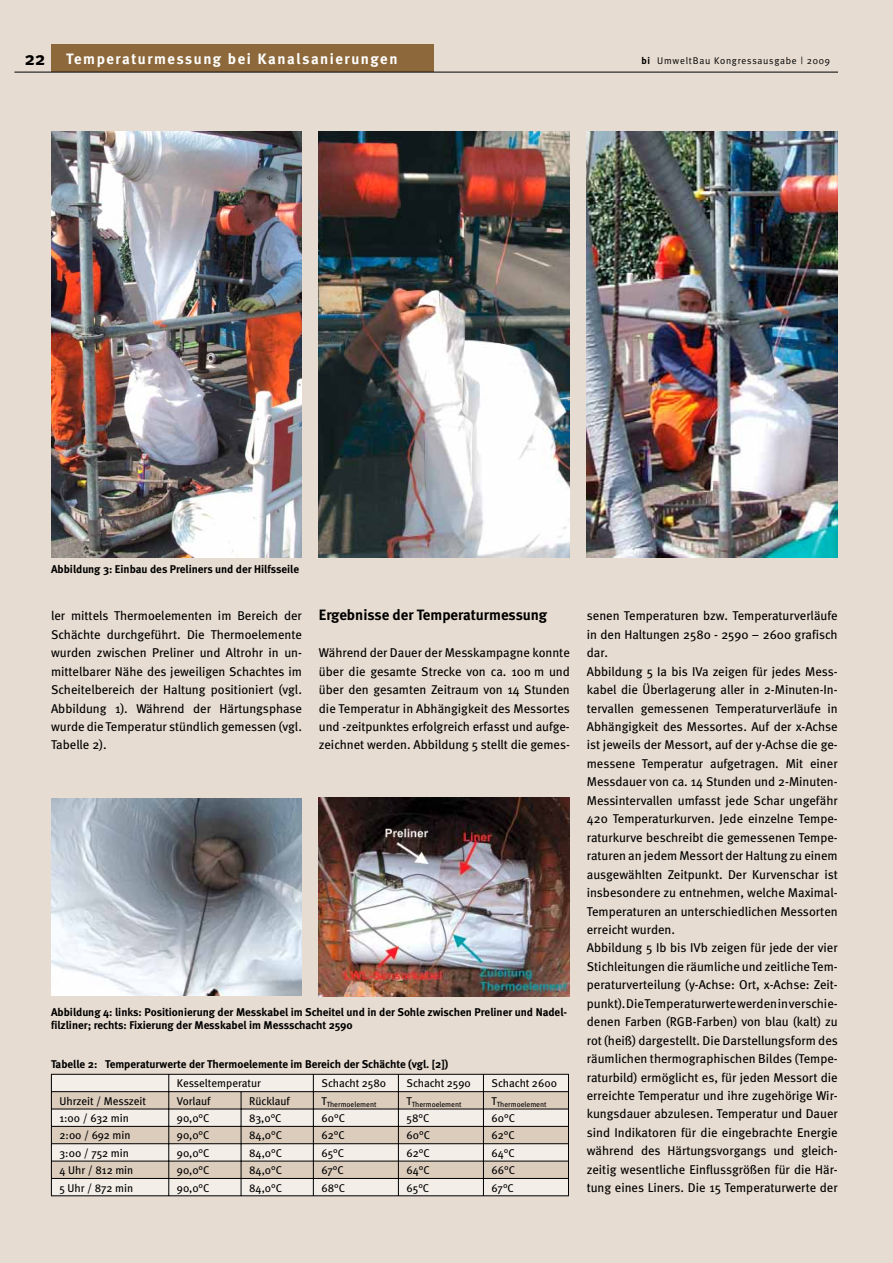
<style>
.page{position:relative;width:893px;height:1263px;background:#e7dcd1}
.page>*{position:absolute;margin:0;border:0;box-sizing:border-box;transform-origin:0 0}
.t1{font:700 15px "Meta Plus";letter-spacing:.1em;color:#fff}
.t2{font:700 15px "Meta";color:#000}
.t3{font:12.75px/18.5px "Meta";color:#000;text-align:justify}
.t4{font:700 11.25px/13.8px "Meta";color:#000}
.t5{font:11.25px "Meta";color:#000}
.t6{font:9.75px "Meta Plus Normal";letter-spacing:.075em;color:#000}
.t7{font:7.5px "Meta";color:#000}
.s1{font-size:18.75px;color:#000}
.s2{font-family:"Meta";font-weight:700}
</style>
<div class="page">
<div style="left:51px;top:44px;width:383px;height:28px;background:#8d683a"></div>
<hr style="left:14px;top:72px;width:824px;height:1px;background:#000">
<img style="left:51px;top:132px;width:251px;height:425px">
<img style="left:319px;top:132px;width:251px;height:425px">
<img style="left:587px;top:132px;width:251px;height:425px">
<img style="left:51px;top:798px;width:251px;height:197px">
<img style="left:319px;top:797px;width:251px;height:199px">
<hr style="left:51px;top:1074px;width:118px;height:1px;background:#000">
<hr style="left:169px;top:1074px;width:72px;height:1px;background:#000">
<hr style="left:241px;top:1074px;width:157px;height:1px;background:#000">
<hr style="left:398px;top:1074px;width:85px;height:1px;background:#000">
<hr style="left:483px;top:1074px;width:86px;height:1px;background:#000">
<svg style="left:51px;top:1075px;width:518px;height:120px;background:#dad1c7"></svg>
<hr style="left:51px;top:1195px;width:432px;height:1px;background:#000">
<hr style="left:483px;top:1195px;width:86px;height:1px;background:#000">
<p class="t1" style="left:25px;top:53px;width:374px"><span class="s1">22</span> Temperaturmessung bei Kanalsanierungen</p>
<p class="t6" style="left:642px;top:57px;width:190px"><span class="s2">bi</span> UmweltBau Kongressausgabe | 2009</p>
<p class="t4" style="left:51px;top:563px;width:250px">Abbildung 3: Einbau des Preliners und der Hilfsseile</p>
<p class="t3" style="left:51px;top:607px;width:252px">ler mittels Thermoelementen im Bereich der Schächte durchgeführt. Die Thermoelemente wurden zwischen Preliner und Altrohr in un&shy;mittelbarer Nähe des jeweiligen Schachtes im Scheitelbereich der Haltung positioniert (vgl.<br>Abbildung 1). Während der Härtungsphase wurde die Temperatur stündlich gemessen (vgl.<br>Tabelle 2).</p>
<p class="t2" style="left:319px;top:609px;width:230px">Ergebnisse der Temperaturmessung</p>
<p class="t3" style="left:319px;top:644px;width:253px">Während der Dauer der Messkampagne konnte über die gesamte Strecke von ca. 100 m und über den gesamten Zeitraum von 14 Stunden die Temperatur in Abhängigkeit des Messortes und -zeitpunktes erfolgreich erfasst und aufge&shy;zeichnet werden. Abbildung 5 stellt die gemes-</p>
<p class="t4" style="left:51px;top:1006px;width:518px">Abbildung 4: links: Positionierung der Messkabel im Scheitel und in der Sohle zwischen Preliner und Nadel&shy;filzliner; rechts: Fixierung der Messkabel im Messschacht 2590</p>
<p class="t4" style="left:51px;top:1058px;width:399px">Tabelle 2: Temperaturwerte der Thermoelemente im Bereich der Schächte (vgl. [2])</p>
<p class="t5" style="left:177px;top:1079px;width:86px">Kesseltemperatur</p>
<p class="t5" style="left:321px;top:1079px;width:66px">Schacht 2580</p>
<p class="t5" style="left:406px;top:1079px;width:66px">Schacht 2590</p>
<p class="t5" style="left:492px;top:1079px;width:67px">Schacht 2600</p>
<p class="t5" style="left:59px;top:1096px;width:88px">Uhrzeit / Messzeit</p>
<p class="t5" style="left:177px;top:1096px;width:35px">Vorlauf</p>
<p class="t5" style="left:249px;top:1096px;width:42px">Rücklauf</p>
<p class="t7" style="left:321px;top:1102px;width:56px"><sup>T</sup>Thermoelement</p>
<p class="t7" style="left:406px;top:1102px;width:57px"><sup>T</sup>Thermoelement</p>
<p class="t7" style="left:492px;top:1102px;width:57px"><sup>T</sup>Thermoelement</p>
<p class="t5" style="left:59px;top:1114px;width:71px">1:00 / 632 min</p>
<p class="t5" style="left:177px;top:1114px;width:34px">90,0°C</p>
<p class="t5" style="left:249px;top:1114px;width:34px">83,0°C</p>
<p class="t5" style="left:321px;top:1114px;width:25px">60°C</p>
<p class="t5" style="left:406px;top:1114px;width:24px">58°C</p>
<p class="t5" style="left:492px;top:1114px;width:25px">60°C</p>
<p class="t5" style="left:59px;top:1131px;width:73px">2:00 / 692 min</p>
<p class="t5" style="left:177px;top:1131px;width:34px">90,0°C</p>
<p class="t5" style="left:249px;top:1131px;width:35px">84,0°C</p>
<p class="t5" style="left:321px;top:1131px;width:25px">62°C</p>
<p class="t5" style="left:406px;top:1131px;width:25px">60°C</p>
<p class="t5" style="left:492px;top:1131px;width:25px">62°C</p>
<p class="t5" style="left:59px;top:1148px;width:71px">3:00 / 752 min</p>
<p class="t5" style="left:177px;top:1148px;width:34px">90,0°C</p>
<p class="t5" style="left:249px;top:1148px;width:35px">84,0°C</p>
<p class="t5" style="left:321px;top:1148px;width:24px">65°C</p>
<p class="t5" style="left:406px;top:1148px;width:25px">62°C</p>
<p class="t5" style="left:492px;top:1148px;width:25px">64°C</p>
<p class="t5" style="left:59px;top:1166px;width:75px">4 Uhr / 812 min</p>
<p class="t5" style="left:177px;top:1166px;width:34px">90,0°C</p>
<p class="t5" style="left:249px;top:1166px;width:35px">84,0°C</p>
<p class="t5" style="left:321px;top:1166px;width:24px">67°C</p>
<p class="t5" style="left:406px;top:1166px;width:25px">64°C</p>
<p class="t5" style="left:492px;top:1166px;width:25px">66°C</p>
<p class="t5" style="left:59px;top:1183px;width:75px">5 Uhr / 872 min</p>
<p class="t5" style="left:177px;top:1183px;width:34px">90,0°C</p>
<p class="t5" style="left:249px;top:1183px;width:35px">84,0°C</p>
<p class="t5" style="left:321px;top:1183px;width:25px">68°C</p>
<p class="t5" style="left:406px;top:1183px;width:24px">65°C</p>
<p class="t5" style="left:492px;top:1183px;width:24px">67°C</p>
<p class="t3" style="left:587px;top:607px;width:253px;text-align:left">senen Temperaturen bzw. Temperaturverläufe in den Haltungen 2580 - 2590 – 2600 grafisch dar.<br>Abbildung 5 Ia bis IVa zeigen für jedes Mess&shy;kabel die Überlagerung aller in 2-Minuten-In&shy;tervallen gemessenen Temperaturverläufe in Abhängigkeit des Messortes. Auf der x-Achse ist jeweils der Messort, auf der y-Achse die ge&shy;messene Temperatur aufgetragen. Mit einer Messdauer von ca. 14 Stunden und 2-Minuten-Messintervallen umfasst jede Schar ungefähr 420 Temperaturkurven. Jede einzelne Tempe&shy;raturkurve beschreibt die gemessenen Tempe&shy;raturen an jedem Messort der Haltung zu einem ausgewählten Zeitpunkt. Der Kurvenschar ist insbesondere zu entnehmen, welche Maximal-Temperaturen an unterschiedlichen Messorten erreicht wurden.<br>Abbildung 5 Ib bis IVb zeigen für jede der vier Stichleitungen die räumliche und zeitliche Tem&shy;peraturverteilung (y-Achse: Ort, x-Achse: Zeit&shy;punkt). Die Temperaturwerte werden in verschie&shy;denen Farben (RGB-Farben) von blau (kalt) zu rot (heiß) dargestellt. Die Darstellungsform des räumlichen thermographischen Bildes (Tempe&shy;raturbild) ermöglicht es, für jeden Messort die erreichte Temperatur und ihre zugehörige Wir&shy;kungsdauer abzulesen. Temperatur und Dauer sind Indikatoren für die eingebrachte Energie während des Härtungsvorgangs und gleich&shy;zeitig wesentliche Einflussgrößen für die Här&shy;tung eines Liners. Die 15 Temperaturwerte der</p>
</div>
